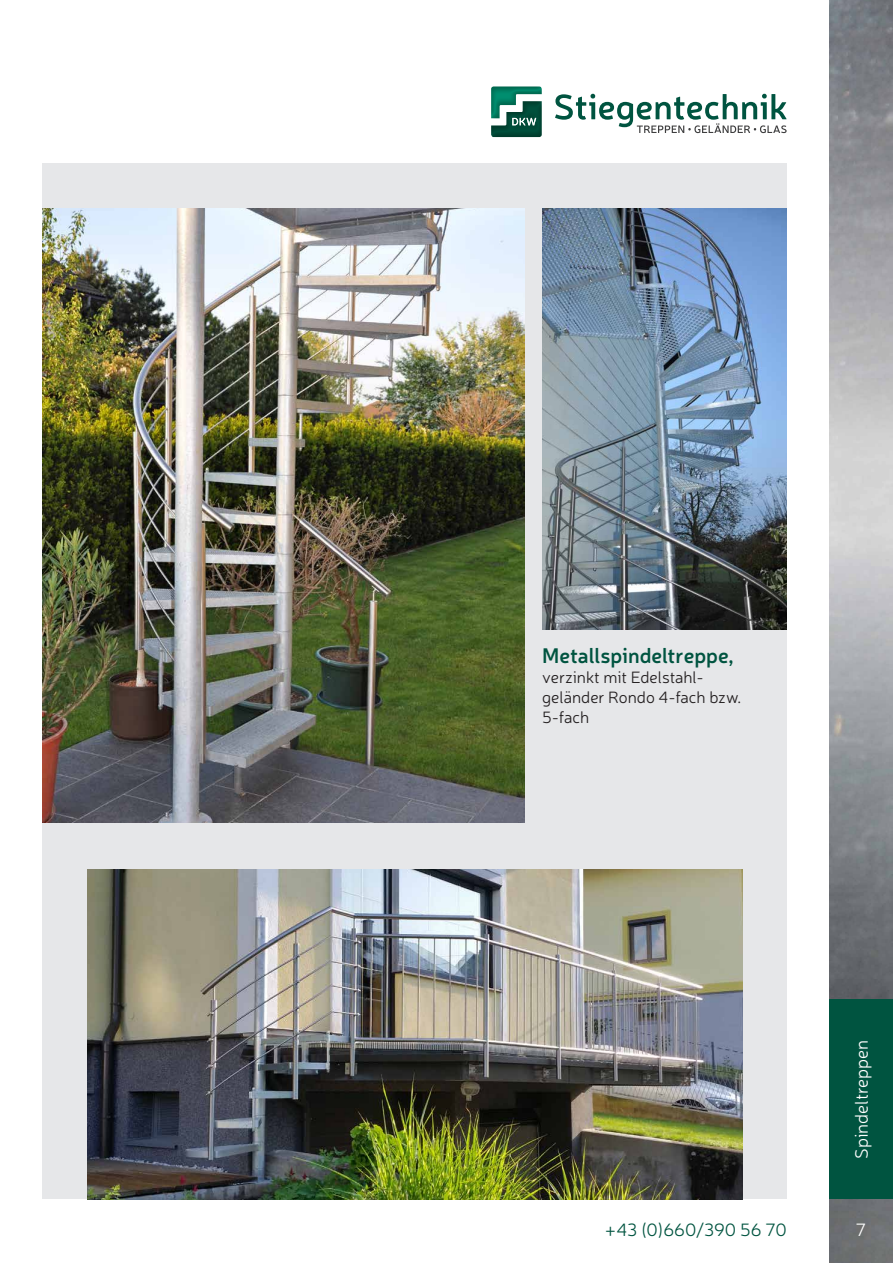
<style>
.page{position:relative;width:893px;height:1263px;background:#fff}
.page>*{position:absolute;margin:0;border:0;box-sizing:border-box;transform-origin:0 0}
.t1{font:600 21px "Neris";color:#005440}
.t2{font:300 18px "Neris";color:#005440}
.t3{font:300 18px "Neris";color:#fff}
.t4{font:300 16.5px/19.8px "Neris";color:#231f20}
</style>
<div class="page">
<img style="left:829px;top:0;width:64px;height:1263px">
<svg style="left:555px;top:94px;width:232px;height:39px"></svg>
<svg style="left:491px;top:119px;width:51px;height:18px"></svg>
<svg style="left:491px;top:86px;width:51px;height:33px"></svg>
<div style="left:43px;top:164px;width:744px;height:1035px;background:#e6e7e9"></div>
<img style="left:43px;top:208px;width:481px;height:615px">
<div style="left:829px;top:999px;width:64px;height:200px;background:#005440"></div>
<img style="left:542px;top:208px;width:245px;height:421px">
<img style="left:87px;top:870px;width:655px;height:329px">
<p class="t1" style="left:542px;top:641px;width:193px">Metallspindeltreppe,</p>
<p class="t4" style="left:542px;top:667px;width:200px">verzinkt mit Edelstahl&shy;geländer Rondo 4-fach bzw.<br>5-fach</p>
<p class="t3" style="left:850px;top:1158px;width:120px;rotate:-90deg">Spindeltreppen</p>
<p class="t2" style="left:605px;top:1218px;width:183px">+43 (0)660/390 56 70</p>
<p class="t3" style="left:856px;top:1218px;width:12px">7</p>
</div>
